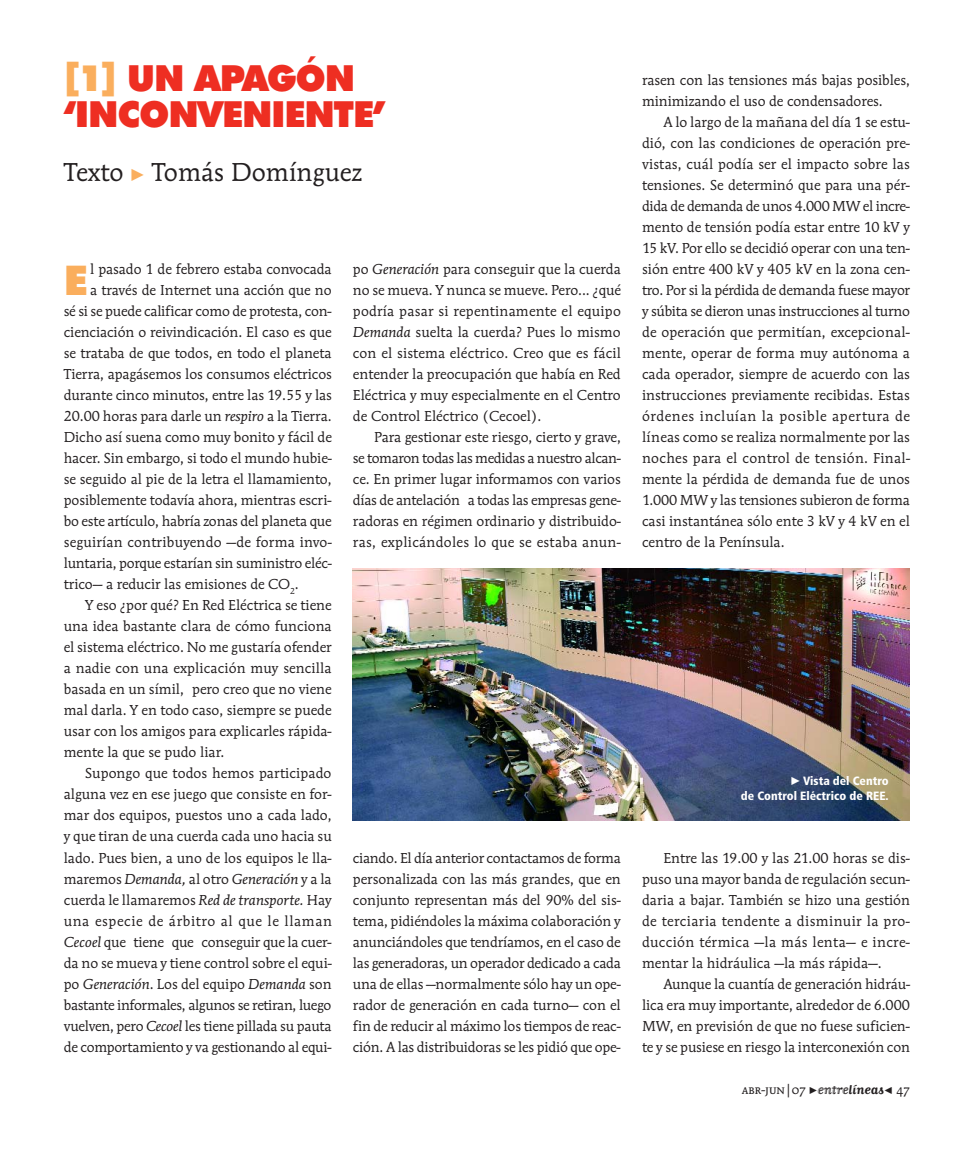
<style>
.page{position:relative;width:978px;height:1149px;background:#fff}
.page>*{position:absolute;margin:0;border:0;box-sizing:border-box;transform-origin:0 0}
.t1{font:900 40.95px "Futura BT";color:#faae5d}
.t2{font:900 36px/36px "Futura BT";letter-spacing:-.035em;color:#ee2e22}
.t3{font:27px "Mendoza";color:#231f20}
.t4{font:15px/21px "Mendoza";letter-spacing:-.005em;color:#231f20;text-align:justify}
.t5{font:15px "Mendoza";letter-spacing:.015em;color:#231f20}
.t6{font:italic 15px "Mendoza";letter-spacing:-.005em;color:#231f20}
.t7{font:15px "Mendoza";letter-spacing:.04em;color:#231f20}
.t8{font:13.5px "Mendoza SC";color:#231f20}
.t9{font:900 condensed 12px/15px "Frutiger";color:#fff;text-align:right}
.s1{color:#faae5d}
.s2{font-style:italic}
.s3{font-style:normal}
.s4{font-family:"Matrix Inline Script";font-size:15px}
.s5{font-family:"Matrix Script";font-weight:700;font-size:15px}
</style>
<div class="page">
<img style="left:353px;top:568px;width:557px;height:252px">
<svg style="left:792px;top:776px;width:8px;height:8px"></svg>
<h2 class="t2" style="left:64px;top:63px;width:323px"><span class="s1">[1]</span> UN APAGÓN ‘INCONVENIENTE’</h2>
<h3 class="t3" style="left:64px;top:156px;width:300px">Texto Tomás Domínguez</h3>
<h1 class="t1" style="left:64px;top:264px;width:26px">E</h1>
<p class="t4" style="left:90px;top:258px;width:243px">l pasado 1 de febrero estaba convocada</p>
<p class="t4" style="left:90px;top:279px;width:243px">a través de Internet una acción que no</p>
<p class="t4" style="left:64px;top:300px;width:270px">sé si se puede calificar como de protesta, con-</p>
<p class="t4" style="left:64px;top:321px;width:269px">cienciación o reivindicación. El caso es que</p>
<p class="t4" style="left:64px;top:342px;width:269px">se trataba de que todos, en todo el planeta</p>
<p class="t4" style="left:64px;top:363px;width:270px">Tierra, apagásemos los consumos eléctricos</p>
<p class="t4" style="left:64px;top:384px;width:270px">durante cinco minutos, entre las 19.55 y las</p>
<p class="t4" style="left:64px;top:405px;width:269px">20.00 horas para darle un <span class="s2">respiro</span> a la Tierra.</p>
<p class="t4" style="left:64px;top:426px;width:270px">Dicho así suena como muy bonito y fácil de</p>
<p class="t4" style="left:64px;top:447px;width:270px">hacer. Sin embargo, si todo el mundo hubie-</p>
<p class="t4" style="left:64px;top:468px;width:269px">se seguido al pie de la letra el llamamiento,</p>
<p class="t4" style="left:64px;top:489px;width:269px">posiblemente todavía ahora, mientras escri-</p>
<p class="t4" style="left:64px;top:510px;width:269px">bo este artículo, habría zonas del planeta que</p>
<p class="t5" style="left:64px;top:533px;width:270px">seguirían contribuyendo —de forma invo-</p>
<p class="t4" style="left:64px;top:552px;width:270px">luntaria, porque estarían sin suministro eléc-</p>
<p class="t4" style="left:64px;top:573px;width:237px">trico— a reducir las emisiones de CO<sub>2</sub>.</p>
<p class="t4" style="left:85px;top:594px;width:248px">Y eso ¿por qué? En Red Eléctrica se tiene</p>
<p class="t4" style="left:64px;top:615px;width:269px">una idea bastante clara de cómo funciona</p>
<p class="t4" style="left:64px;top:636px;width:269px">el sistema eléctrico. No me gustaría ofender</p>
<p class="t4" style="left:64px;top:657px;width:269px">a nadie con una explicación muy sencilla</p>
<p class="t4" style="left:64px;top:678px;width:269px">basada en un símil, pero creo que no viene</p>
<p class="t4" style="left:64px;top:699px;width:269px">mal darla. Y en todo caso, siempre se puede</p>
<p class="t4" style="left:64px;top:720px;width:270px">usar con los amigos para explicarles rápida-</p>
<p class="t4" style="left:64px;top:741px;width:162px">mente la que se pudo liar.</p>
<p class="t4" style="left:85px;top:762px;width:248px">Supongo que todos hemos participado</p>
<p class="t4" style="left:64px;top:783px;width:270px">alguna vez en ese juego que consiste en for-</p>
<p class="t4" style="left:64px;top:804px;width:269px">mar dos equipos, puestos uno a cada lado,</p>
<p class="t4" style="left:64px;top:825px;width:270px">y que tiran de una cuerda cada uno hacia su</p>
<p class="t4" style="left:64px;top:846px;width:270px">lado. Pues bien, a uno de los equipos le lla-</p>
<p class="t6" style="left:64px;top:869px;width:269px"><span class="s3">maremos</span> Demanda, <span class="s3">al otro</span> Generación <span class="s3">y a la</span></p>
<p class="t4" style="left:64px;top:888px;width:269px">cuerda le llamaremos <span class="s2">Red de transporte.</span> Hay</p>
<p class="t7" style="left:64px;top:911px;width:270px">una especie de árbitro al que le llaman</p>
<p class="t4" style="left:64px;top:930px;width:269px"><span class="s2">Cecoel</span> que tiene que conseguir que la cuer-</p>
<p class="t4" style="left:64px;top:951px;width:270px">da no se mueva y tiene control sobre el equi-</p>
<p class="t4" style="left:64px;top:972px;width:269px">po <span class="s2">Generación</span>. Los del equipo <span class="s2">Demanda</span> son</p>
<p class="t4" style="left:64px;top:993px;width:269px">bastante informales, algunos se retiran, luego</p>
<p class="t4" style="left:64px;top:1014px;width:269px">vuelven, pero <span class="s2">Cecoel</span> les tiene pillada su pauta</p>
<p class="t4" style="left:64px;top:1035px;width:269px">de comportamiento y va gestionando al equi-</p>
<p class="t4" style="left:353px;top:258px;width:270px">po <span class="s2">Generación</span> para conseguir que la cuerda no se mueva. Y nunca se mueve. Pero... ¿qué podría pasar si repentinamente el equipo <span class="s2">Demanda</span> suelta la cuerda? Pues lo mismo con el sistema eléctrico. Creo que es fácil entender la preocupación que había en Red Eléctrica y muy especialmente en el Centro de Control Eléctrico (Cecoel).</p>
<p class="t4" style="left:353px;top:426px;width:270px;text-indent:21px">Para gestionar este riesgo, cierto y grave, se tomaron todas las medidas a nuestro alcan&shy;ce. En primer lugar informamos con varios días de antelación a todas las empresas gene&shy;radoras en régimen ordinario y distribuido&shy;ras, explicándoles lo que se estaba anun-</p>
<p class="t4" style="left:353px;top:846px;width:270px">ciando. El día anterior contactamos de forma personalizada con las más grandes, que en conjunto representan más del 90% del sis&shy;tema, pidiéndoles la máxima colaboración y anunciándoles que tendríamos, en el caso de las generadoras, un operador dedicado a cada una de ellas —normalmente sólo hay un ope&shy;rador de generación en cada turno— con el fin de reducir al máximo los tiempos de reac&shy;ción. A las distribuidoras se les pidió que ope-</p>
<p class="t4" style="left:642px;top:69px;width:269px">rasen con las tensiones más bajas posibles, minimizando el uso de condensadores.</p>
<p class="t4" style="left:642px;top:111px;width:270px;text-indent:21px">A lo largo de la mañana del día 1 se estu&shy;dió, con las condiciones de operación pre&shy;vistas, cuál podía ser el impacto sobre las tensiones. Se determinó que para una pér&shy;dida de demanda de unos 4.000 MW el incre&shy;mento de tensión podía estar entre 10 kV y 15 kV. Por ello se decidió operar con una ten&shy;sión entre 400 kV y 405 kV en la zona cen&shy;tro. Por si la pérdida de demanda fuese mayor y súbita se dieron unas instrucciones al turno de operación que permitían, excepcional&shy;mente, operar de forma muy autónoma a cada operador, siempre de acuerdo con las instrucciones previamente recibidas. Estas órdenes incluían la posible apertura de líneas como se realiza normalmente por las noches para el control de tensión. Final&shy;mente la pérdida de demanda fue de unos 1.000 MW y las tensiones subieron de forma casi instantánea sólo ente 3 kV y 4 kV en el centro de la Península.</p>
<p class="t9" style="left:741px;top:773px;width:149px">Vista del Centro<br>de Control Eléctrico de REE.</p>
<p class="t4" style="left:642px;top:846px;width:270px;text-indent:21px">Entre las 19.00 y las 21.00 horas se dis&shy;puso una mayor banda de regulación secun&shy;daria a bajar. También se hizo una gestión de terciaria tendente a disminuir la pro&shy;ducción térmica —la más lenta— e incre&shy;mentar la hidráulica —la más rápida—.</p>
<p class="t4" style="left:642px;top:972px;width:270px;text-indent:21px">Aunque la cuantía de generación hidráu&shy;lica era muy importante, alrededor de 6.000<br>MW, en previsión de que no fuese suficien&shy;te y se pusiese en riesgo la interconexión con</p>
<p class="t8" style="left:742px;top:1080px;width:169px">abr-jun|07 <span class="s4">entre</span><span class="s5">líneas</span>● 47</p>
</div>
